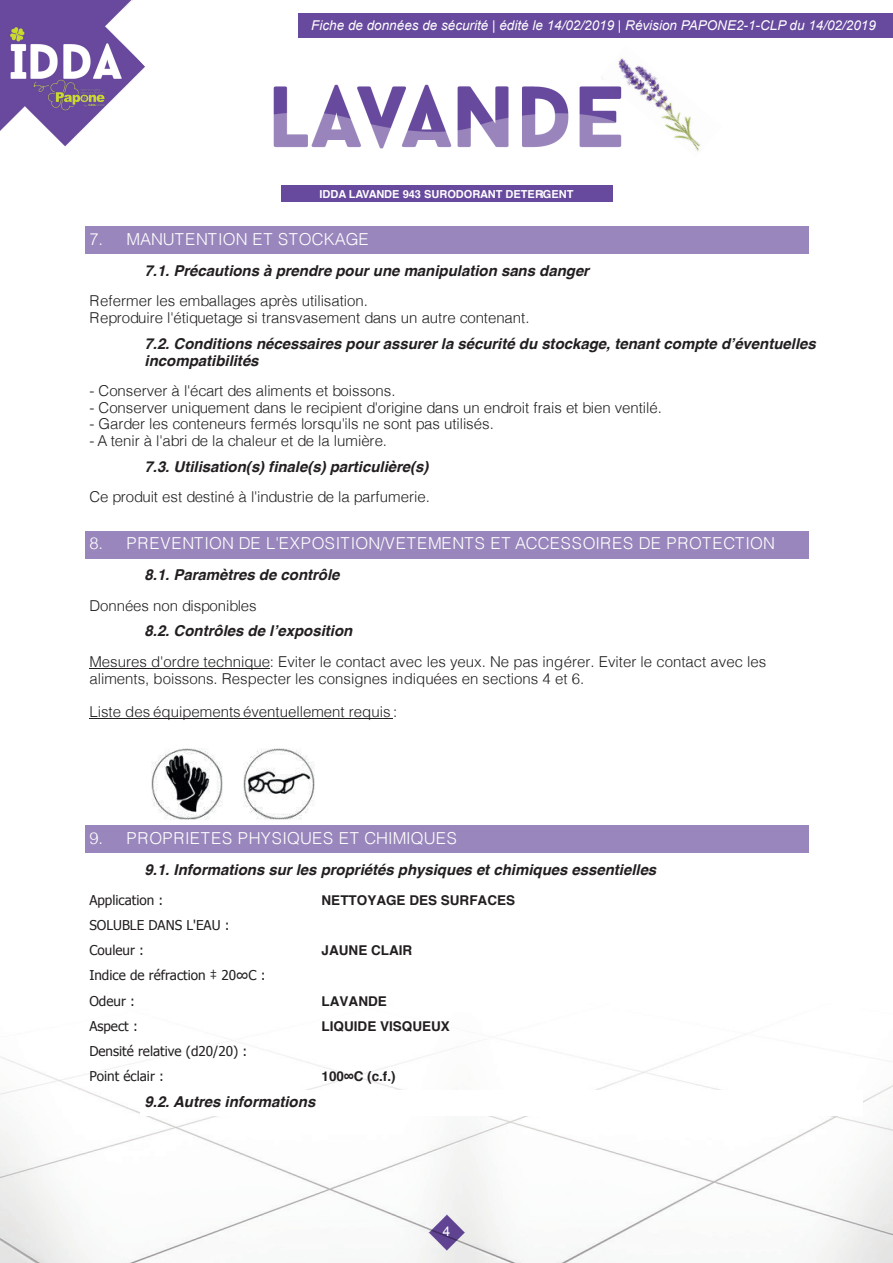
<style>
.page{position:relative;width:893px;height:1263px;background:#fff}
.page>*{position:absolute;margin:0;border:0;box-sizing:border-box;transform-origin:0 0}
.t1{font:300 16.5px "Helvetica";letter-spacing:.05em;color:#fff}
.t2{font:300 16.5px "Helvetica";letter-spacing:.03em;color:#fff}
.t3{font:300 16.5px "Helvetica";letter-spacing:.005em;color:#fff}
.t4{font:italic 700 15px/30.6px "Helvetica";color:#231f20}
.t5{font:300 15px/30.6px "Helvetica";color:#231f20}
.t6{font:13.5px/25px "Tahoma";color:#231f20}
.t7{font:italic 13.5px "Arial";color:#fff}
.t8{font:700 13.5px "Helvetica";color:#231f20}
.t9{font:13.5px "Arial";color:#fff}
.t10{font:700 11.1px "Helvetica";color:#fff}
.s1{font-weight:300;font-style:normal}
.s2{font-weight:700;font-style:italic}
</style>
<div class="page">
<img style="left:0;top:779px;width:893px;height:484px">
<div style="left:85px;top:227px;width:724px;height:27px;background:#9986bc"></div>
<div style="left:85px;top:531px;width:724px;height:27px;background:#9986bc"></div>
<hr style="left:89px;top:668px;width:181px;height:1px;background:#231f20">
<hr style="left:89px;top:718px;width:64px;height:1px;background:#231f20">
<hr style="left:162px;top:718px;width:81px;height:1px;background:#231f20">
<hr style="left:251px;top:718px;width:142px;height:1px;background:#231f20">
<img style="left:151px;top:748px;width:72px;height:71px">
<img style="left:244px;top:748px;width:71px;height:71px">
<div style="left:85px;top:826px;width:724px;height:27px;background:#9986bc"></div>
<div style="left:140px;top:858px;width:723px;height:26px;background:#fff"></div>
<div style="left:140px;top:1090px;width:723px;height:25px;background:#fff"></div>
<div style="left:281px;top:185px;width:331px;height:17px;background:#67499d"></div>
<img style="left:0;top:0;width:145px;height:147px">
<img style="left:273px;top:84px;width:327px;height:65px">
<img style="left:600px;top:58px;width:100px;height:93px">
<img style="left:403px;top:1192px;width:87px;height:71px">
<div style="left:298px;top:13px;width:595px;height:25px;background:#67499d"></div>
<p class="t7" style="left:311px;top:17px;width:566px">Fiche de données de sécurité | édité le 14/02/2019 | Révision PAPONE2-1-CLP du 14/02/2019</p>
<p class="t10" style="left:319px;top:185px;width:256px">IDDA LAVANDE 943 SURODORANT DETERGENT</p>
<p class="t3" style="left:89px;top:225px;width:281px">7. MANUTENTION ET STOCKAGE</p>
<p class="t4" style="left:89px;top:255px;width:501px;text-indent:55px">7.1. Précautions à prendre pour une manipulation sans danger<br><span class="s1">Refermer les emballages après utilisation.</span></p>
<p class="t4" style="left:145px;top:305px;width:673px;line-height:26px;text-indent:-55px"><span class="s1">Reproduire l'étiquetage si transvasement dans un autre contenant.<br></span>7.2. Conditions nécessaires pour assurer la sécurité du stockage, tenant compte dʼéventuelles</p>
<p class="t4" style="left:145px;top:345px;width:116px">incompatibilités</p>
<p class="t5" style="left:89px;top:374px;width:308px">- Conserver à l'écart des aliments et boissons.</p>
<p class="t5" style="left:89px;top:391px;width:574px">- Conserver uniquement dans le recipient d'origine dans un endroit frais et bien ventilé.</p>
<p class="t5" style="left:89px;top:408px;width:406px">- Garder les conteneurs fermés lorsqu'ils ne sont pas utilisés.</p>
<p class="t4" style="left:145px;top:428px;width:285px;line-height:26px;text-indent:-55px"><span class="s1">- A tenir à l'abri de la chaleur et de la lumière.<br></span>7.3. Utilisation(s) finale(s) particulière(s)</p>
<p class="t5" style="left:89px;top:481px;width:342px">Ce produit est destiné à l'industrie de la parfumerie.</p>
<p class="t1" style="left:89px;top:529px;width:687px">8. PREVENTION DE L'EXPOSITION/VETEMENTS ET ACCESSOIRES DE PROTECTION</p>
<p class="t4" style="left:89px;top:560px;width:252px;text-indent:55px">8.1. Paramètres de contrôle<br><span class="s1">Données non disponibles</span></p>
<p class="t5" style="left:89px;top:615px;width:679px;text-indent:55px"><span class="s2">8.2. Contrôles de lʼexposition<br></span>Mesures d'ordre technique : Eviter le contact avec les yeux. Ne pas ingérer. Eviter le contact avec les</p>
<p class="t5" style="left:89px;top:662px;width:496px">aliments, boissons. Respecter les consignes indiquées en sections 4 et 6.</p>
<p class="t5" style="left:89px;top:695px;width:310px">Liste des équipements éventuellement requis :</p>
<p class="t2" style="left:89px;top:824px;width:369px">9. PROPRIETES PHYSIQUES ET CHIMIQUES</p>
<p class="t4" style="left:145px;top:854px;width:513px">9.1. Informations sur les propriétés physiques et chimiques essentielles</p>
<p class="t6" style="left:89px;top:887px;width:75px">Application :</p>
<p class="t8" style="left:322px;top:889px;width:195px">NETTOYAGE DES SURFACES</p>
<p class="t6" style="left:89px;top:912px;width:142px">SOLUBLE DANS L'EAU :<br>Couleur :</p>
<p class="t8" style="left:322px;top:940px;width:92px">JAUNE CLAIR</p>
<p class="t6" style="left:89px;top:962px;width:178px">Indice de réfraction ‡ 20∞C :<br>Odeur :</p>
<p class="t8" style="left:322px;top:990px;width:67px">LAVANDE</p>
<p class="t6" style="left:89px;top:1013px;width:50px">Aspect :</p>
<p class="t8" style="left:322px;top:1015px;width:130px">LIQUIDE VISQUEUX</p>
<p class="t6" style="left:89px;top:1038px;width:159px">Densité relative (d20/20) :<br>Point éclair :</p>
<p class="t8" style="left:322px;top:1065px;width:76px">100∞C (c.f.)</p>
<p class="t4" style="left:145px;top:1086px;width:172px">9.2. Autres informations</p>
<p class="t9" style="left:443px;top:1222px;width:9px">4</p>
</div>
